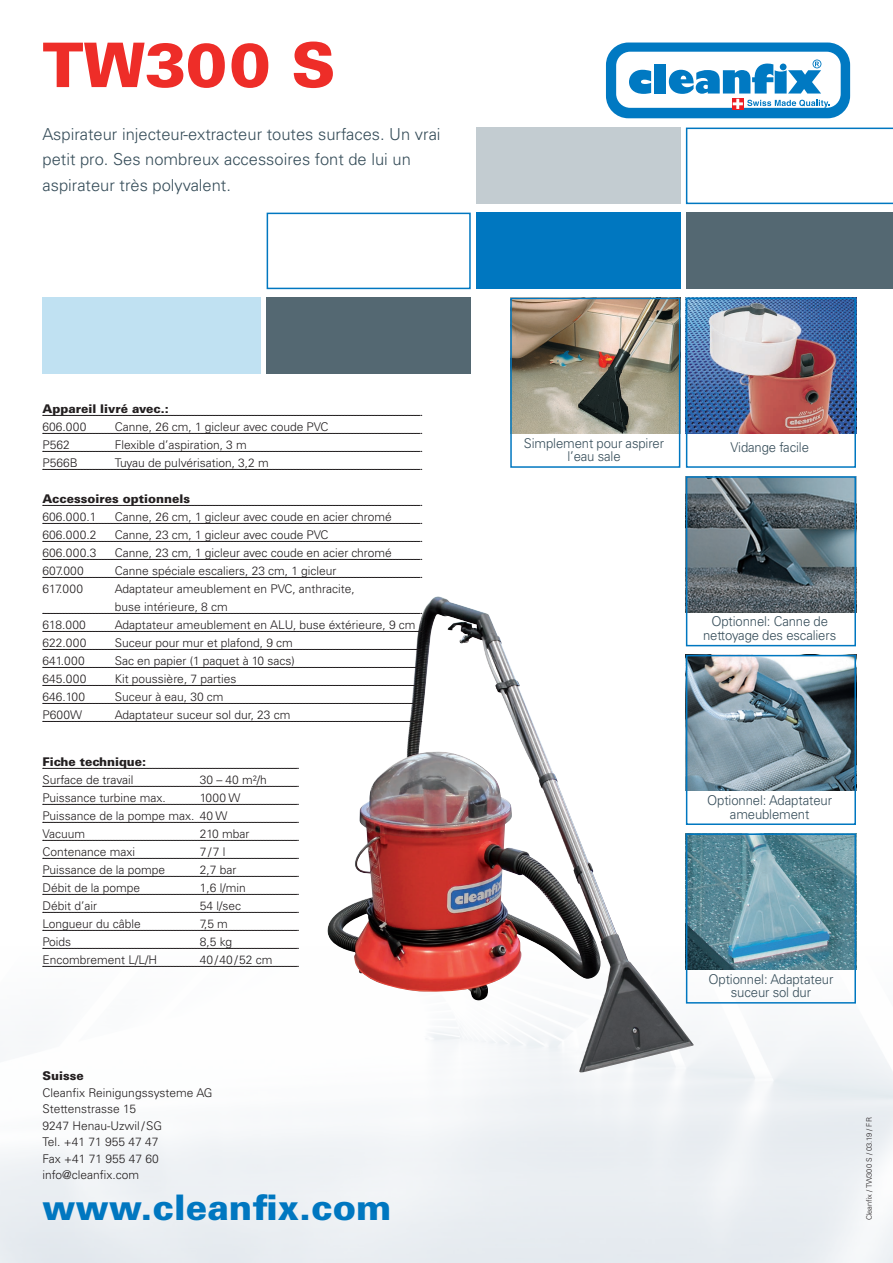
<style>
.page{position:relative;width:893px;height:1263px;background:#fff}
.page>*{position:absolute;margin:0;border:0;box-sizing:border-box;transform-origin:0 0}
.t1{font:900 61.5px "Univers LT Std";color:#ee2d28}
.t2{font:900 35.25px "Univers LT Std";color:#0077c0}
.t3{font:300 16.5px/25.5px "Univers LT Std";color:#364d59}
.t4{font:300 13.5px/13.5px "Univers LT Std";letter-spacing:-.01em;color:#364d59;text-align:center}
.t5{font:300 12px/16.5px "Univers LT Std";color:#231f20}
.t6{font:900 12px "Univers LT Std";color:#231f20}
.t7{font:300 7.5px "Univers LT Std";color:#231f20}
</style>
<div class="page">
<div style="left:476px;top:213px;width:204px;height:76px;background:#0077c0"></div>
<div style="left:476px;top:128px;width:204px;height:76px;background:#c3ccd1"></div>
<svg style="left:606px;top:43px;width:244px;height:75px"></svg>
<div style="left:686px;top:213px;width:207px;height:76px;background:#546872"></div>
<svg style="left:686px;top:128px;width:207px;height:76px"></svg>
<div style="left:267px;top:213px;width:204px;height:76px;border:2px solid #0077c0"></div>
<div style="left:267px;top:298px;width:204px;height:76px;background:#546872"></div>
<div style="left:43px;top:298px;width:218px;height:76px;background:#c0e1f2"></div>
<img style="left:0;top:763px;width:893px;height:500px">
<img style="left:689px;top:301px;width:164px;height:133px">
<img style="left:689px;top:836px;width:164px;height:133px">
<div style="left:686px;top:298px;width:170px;height:170px;border:2px solid #0077c0"></div>
<div style="left:686px;top:833px;width:170px;height:170px;border:2px solid #0077c0"></div>
<img style="left:327px;top:602px;width:274px;height:398px">
<img style="left:513px;top:301px;width:164px;height:133px">
<img style="left:689px;top:658px;width:164px;height:133px">
<div style="left:510px;top:298px;width:170px;height:170px;border:2px solid #0077c0"></div>
<div style="left:686px;top:655px;width:170px;height:170px;border:2px solid #0077c0"></div>
<img style="left:689px;top:479px;width:164px;height:133px">
<div style="left:686px;top:476px;width:170px;height:170px;border:2px solid #0077c0"></div>
<svg style="left:43px;top:768px;width:255px;height:1px"></svg>
<svg style="left:43px;top:786px;width:255px;height:1px"></svg>
<svg style="left:43px;top:804px;width:255px;height:1px"></svg>
<svg style="left:43px;top:822px;width:255px;height:1px"></svg>
<svg style="left:43px;top:840px;width:255px;height:1px"></svg>
<svg style="left:43px;top:858px;width:255px;height:1px"></svg>
<svg style="left:43px;top:876px;width:255px;height:1px"></svg>
<svg style="left:43px;top:894px;width:255px;height:1px"></svg>
<svg style="left:43px;top:912px;width:255px;height:1px"></svg>
<svg style="left:43px;top:930px;width:255px;height:1px"></svg>
<svg style="left:43px;top:948px;width:255px;height:1px"></svg>
<svg style="left:43px;top:966px;width:255px;height:1px"></svg>
<svg style="left:43px;top:415px;width:379px;height:1px"></svg>
<svg style="left:43px;top:433px;width:379px;height:1px"></svg>
<svg style="left:43px;top:451px;width:379px;height:1px"></svg>
<svg style="left:43px;top:469px;width:379px;height:1px"></svg>
<svg style="left:43px;top:505px;width:379px;height:1px"></svg>
<svg style="left:43px;top:523px;width:379px;height:1px"></svg>
<svg style="left:43px;top:541px;width:379px;height:1px"></svg>
<svg style="left:43px;top:559px;width:379px;height:1px"></svg>
<svg style="left:43px;top:577px;width:379px;height:1px"></svg>
<svg style="left:43px;top:613px;width:379px;height:1px"></svg>
<svg style="left:43px;top:631px;width:379px;height:1px"></svg>
<svg style="left:43px;top:649px;width:379px;height:1px"></svg>
<svg style="left:43px;top:667px;width:379px;height:1px"></svg>
<svg style="left:43px;top:685px;width:379px;height:1px"></svg>
<svg style="left:43px;top:703px;width:379px;height:1px"></svg>
<svg style="left:43px;top:721px;width:379px;height:1px"></svg>
<h1 class="t1" style="left:43px;top:26px;width:295px">TW300 S</h1>
<h3 class="t3" style="left:43px;top:121px;width:400px">Aspirateur injecteur-extracteur toutes surfaces. Un vrai petit pro. Ses nombreux accessoires font de lui un aspirateur très polyvalent.</h3>
<p class="t6" style="left:43px;top:401px;width:128px">Appareil livré avec.:</p>
<p class="t5" style="left:43px;top:418px;width:45px">606.000</p>
<p class="t5" style="left:115px;top:418px;width:215px">Canne, 26 cm, 1 gicleur avec coude PVC</p>
<p class="t5" style="left:43px;top:436px;width:29px">P562</p>
<p class="t5" style="left:115px;top:436px;width:133px">Flexible d’aspiration, 3 m</p>
<p class="t5" style="left:43px;top:454px;width:37px">P566B</p>
<p class="t5" style="left:115px;top:454px;width:155px">Tuyau de pulvérisation, 3,2 m</p>
<p class="t6" style="left:43px;top:491px;width:149px">Accessoires optionnels</p>
<p class="t5" style="left:43px;top:508px;width:55px">606.000.1</p>
<p class="t5" style="left:115px;top:508px;width:278px">Canne, 26 cm, 1 gicleur avec coude en acier chromé</p>
<p class="t5" style="left:43px;top:526px;width:55px">606.000.2</p>
<p class="t5" style="left:115px;top:526px;width:215px">Canne, 23 cm, 1 gicleur avec coude PVC</p>
<p class="t5" style="left:43px;top:544px;width:55px">606.000.3</p>
<p class="t5" style="left:115px;top:544px;width:278px">Canne, 23 cm, 1 gicleur avec coude en acier chromé</p>
<p class="t5" style="left:43px;top:562px;width:43px">607.000</p>
<p class="t5" style="left:115px;top:562px;width:223px">Canne spéciale escaliers, 23 cm, 1 gicleur</p>
<p class="t5" style="left:43px;top:580px;width:42px">617.000</p>
<p class="t5" style="left:115px;top:579px;width:242px;line-height:18px">Adaptateur ameublement en PVC, anthracite, buse intérieure, 8 cm</p>
<p class="t5" style="left:43px;top:616px;width:45px">618.000</p>
<p class="t5" style="left:115px;top:616px;width:302px">Adaptateur ameublement en ALU, buse éxtérieure, 9 cm</p>
<p class="t5" style="left:43px;top:634px;width:45px">622.000</p>
<p class="t5" style="left:115px;top:634px;width:180px">Suceur pour mur et plafond, 9 cm</p>
<p class="t5" style="left:43px;top:652px;width:44px">641.000</p>
<p class="t5" style="left:115px;top:652px;width:181px">Sac en papier (1 paquet à 10 sacs)</p>
<p class="t5" style="left:43px;top:670px;width:45px">645.000</p>
<p class="t5" style="left:115px;top:670px;width:123px">Kit poussière, 7 parties</p>
<p class="t5" style="left:43px;top:688px;width:44px">646.100</p>
<p class="t5" style="left:115px;top:688px;width:110px">Suceur à eau, 30 cm</p>
<p class="t5" style="left:43px;top:706px;width:41px">P600W</p>
<p class="t5" style="left:115px;top:706px;width:177px">Adaptateur suceur sol dur, 23 cm</p>
<p class="t6" style="left:43px;top:754px;width:105px">Fiche technique:</p>
<p class="t5" style="left:43px;top:771px;width:92px">Surface de travail</p>
<p class="t5" style="left:200px;top:771px;width:68px">30 – 40 m²/h</p>
<p class="t5" style="left:43px;top:789px;width:125px">Puissance turbine max.</p>
<p class="t5" style="left:43px;top:788px;width:199px;line-height:18px;text-indent:157px">1000 W<br>Puissance de la pompe max. 40 W<br>Vacuum</p>
<p class="t5" style="left:200px;top:825px;width:51px">210 mbar</p>
<p class="t5" style="left:43px;top:843px;width:94px">Contenance maxi</p>
<p class="t5" style="left:200px;top:843px;width:27px">7/7 l</p>
<p class="t5" style="left:43px;top:861px;width:124px">Puissance de la pompe</p>
<p class="t5" style="left:200px;top:861px;width:38px">2,7 bar</p>
<p class="t5" style="left:43px;top:879px;width:99px">Débit de la pompe</p>
<p class="t5" style="left:200px;top:879px;width:47px">1,6 l/min</p>
<p class="t5" style="left:43px;top:897px;width:56px">Débit d’air</p>
<p class="t5" style="left:200px;top:897px;width:43px">54 l/sec</p>
<p class="t5" style="left:43px;top:915px;width:100px">Longueur du câble</p>
<p class="t5" style="left:200px;top:915px;width:29px">7,5 m</p>
<p class="t5" style="left:43px;top:933px;width:30px">Poids</p>
<p class="t5" style="left:200px;top:933px;width:34px">8,5 kg</p>
<p class="t5" style="left:43px;top:951px;width:116px">Encombrement L/L/H</p>
<p class="t5" style="left:200px;top:951px;width:74px">40/40/52 cm</p>
<p class="t6" style="left:43px;top:1068px;width:43px">Suisse</p>
<p class="t5" style="left:43px;top:1084px;width:171px">Cleanfix Reinigungssysteme AG<br>Stettenstrasse 15<br>9247 Henau-Uzwil/SG<br>Tel. +41 71 955 47 47<br>Fax +41 71 955 47 60 info@cleanfix.com</p>
<h2 class="t2" style="left:43px;top:1186px;width:350px">www.cleanfix.com</h2>
<p class="t4" style="left:524px;top:436px;width:142px">Simplement pour aspirer l’eau sale</p>
<p class="t4" style="left:730px;top:440px;width:80px">Vidange facile</p>
<p class="t4" style="left:703px;top:615px;width:135px">Optionnel: Canne de nettoyage des escaliers</p>
<p class="t4" style="left:707px;top:793px;width:126px">Optionnel: Adaptateur ameublement</p>
<p class="t4" style="left:708px;top:972px;width:126px">Optionnel: Adaptateur suceur sol dur</p>
<p class="t7" style="left:864px;top:1220px;width:105px;rotate:-90deg">Cleanfix / TW300 S / 03.19 / FR</p>
</div>
